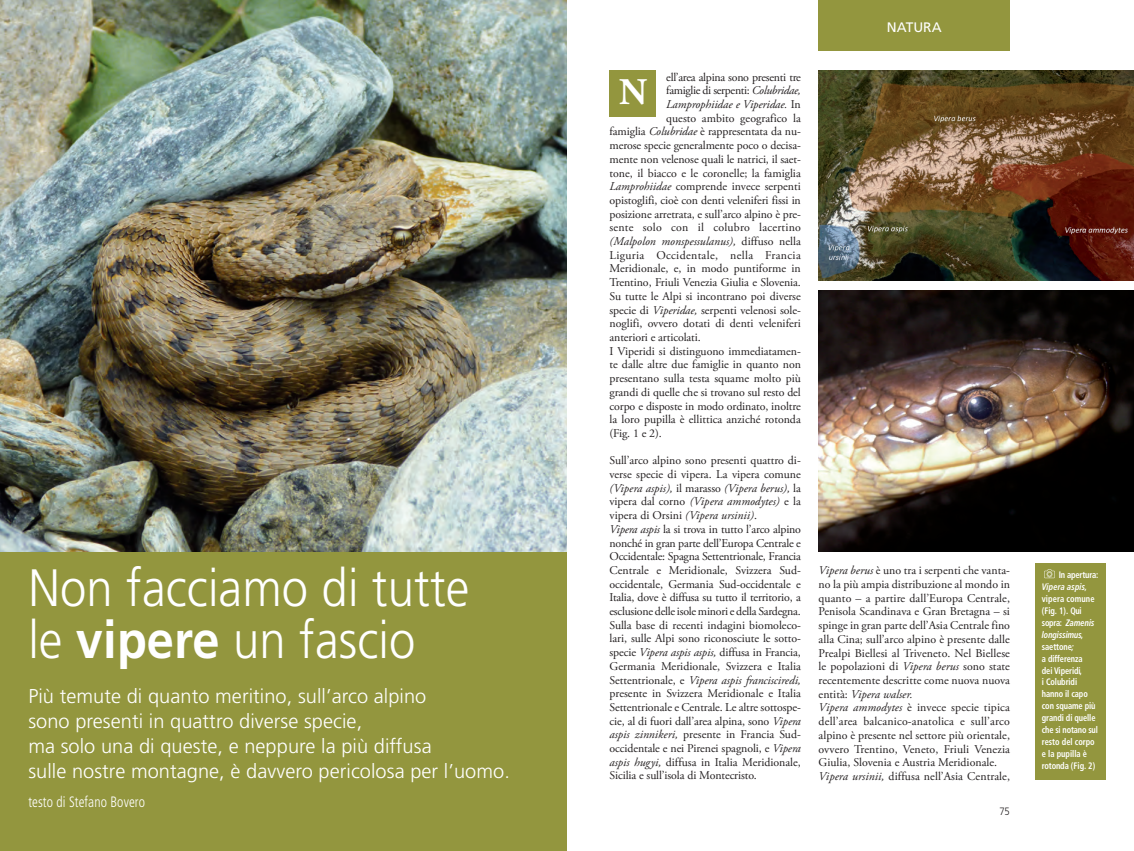
<style>
.page{position:relative;width:1134px;height:851px;background:#fff}
.page>*{position:absolute;margin:0;border:0;box-sizing:border-box;transform-origin:0 0}
.t1{font:300 52.5px "Frutiger LT Std";letter-spacing:.005em;color:#fff;scale:.9 1}
.editoriale_testo{font:700 37.5px "Adobe Garamond Pro";color:#fff}
.t2{font:300 20px/25px "Frutiger LT Std";letter-spacing:.005em;color:#fff}
.t3{font:300 condensed 15px "Frutiger LT Std";letter-spacing:.01em;color:#fff;scale:.9 1}
.testatina{font:13.75px "Frutiger LT Std";color:#fff}
.articolo_testo{font:11.88px/13.8px "Adobe Garamond Pro";letter-spacing:-.005em;color:#231f20;text-align:justify}
.articolo_testo-2{font:italic 11.88px "Adobe Garamond Pro";letter-spacing:-.005em;color:#231f20}
.articolo_testo-3{font:11.88px "Adobe Garamond Pro";letter-spacing:-.025em;color:#231f20}
.articolo_testo-4{font:11.88px "Adobe Garamond Pro";letter-spacing:.03em;color:#231f20}
.articolo_testo-5{font:11.88px "Adobe Garamond Pro";letter-spacing:.02em;color:#231f20}
.t4{font:300 10.62px "Frutiger";color:#231f20;scale:.9 1}
.t5{font:700 condensed 9.38px/11.9px "Frutiger LT Pro";letter-spacing:-.01em;color:#fff;scale:.9 1}
.s1{font-weight:700}
.s2{font-style:italic}
.s3{font-style:normal}
</style>
<div class="page">
<div style="left:609px;top:71px;width:47px;height:46px;background:#93963e"></div>
<div style="left:819px;top:0;width:191px;height:51px;background:#93963e"></div>
<img style="left:819px;top:291px;width:315px;height:260px">
<img style="left:819px;top:71px;width:315px;height:209px">
<div style="left:1035px;top:563px;width:71px;height:217px;background:#93963e"></div>
<svg style="left:1044px;top:569px;width:11px;height:10px"></svg>
<div style="left:0;top:517px;width:567px;height:333px;background:#93963e"></div>
<img style="left:0;top:0;width:567px;height:551px">
<p class="t1" style="left:28px;top:557px;width:492px">Non facciamo di tutte</p>
<p class="t1" style="left:28px;top:610px;width:431px">le <span class="s1">vipere</span> un fascio</p>
<p class="t2" style="left:28px;top:684px;width:400px">Più temute di quanto meritino, sull’arco alpino</p>
<p class="t2" style="left:28px;top:709px;width:483px">sono presenti in quattro diverse specie,<br>ma solo una di queste, e neppure la più diffusa<br>sulle nostre montagne, è davvero pericolosa per l’uomo.</p>
<p class="t3" style="left:28px;top:793px;width:131px">testo di Stefano Bovero</p>
<p class="articolo_testo-3" style="left:666px;top:70px;width:136px">ell’area alpina sono presenti tre</p>
<p class="articolo_testo-3" style="left:666px;top:83px;width:136px">famiglie di serpenti: <span class="s2">Colubridae,</span></p>
<p class="articolo_testo-2" style="left:666px;top:97px;width:136px">Lamprophiidae e Viperidae. <span class="s3">In</span></p>
<p class="articolo_testo" style="left:666px;top:111px;width:136px">questo ambito geografico la</p>
<p class="articolo_testo" style="left:609px;top:125px;width:193px">famiglia <span class="s2">Colubridae</span> è rappresentata da nu-</p>
<p class="articolo_testo" style="left:609px;top:139px;width:193px">merose specie generalmente poco o decisa-</p>
<p class="articolo_testo" style="left:609px;top:153px;width:193px">mente non velenose quali le natrici, il saet-</p>
<p class="articolo_testo" style="left:609px;top:166px;width:193px">tone, il biacco e le coronelle; la famiglia</p>
<p class="articolo_testo" style="left:609px;top:180px;width:193px"><span class="s2">Lamprohiidae</span> comprende invece serpenti</p>
<p class="articolo_testo" style="left:609px;top:194px;width:193px">opistoglifi, cioè con denti veleniferi fissi in</p>
<p class="articolo_testo" style="left:609px;top:207px;width:193px">posizione arretrata, e sull’arco alpino è pre-</p>
<p class="articolo_testo-5" style="left:609px;top:220px;width:193px">sente solo con il colubro lacertino</p>
<p class="articolo_testo-2" style="left:609px;top:234px;width:193px">(Malpolon monspessulanus), <span class="s3">diffuso nella</span></p>
<p class="articolo_testo-4" style="left:609px;top:248px;width:193px">Liguria Occidentale, nella Francia</p>
<p class="articolo_testo" style="left:609px;top:262px;width:193px">Meridionale, e, in modo puntiforme in</p>
<p class="articolo_testo" style="left:609px;top:276px;width:193px">Trentino, Friuli Venezia Giulia e Slovenia.</p>
<p class="articolo_testo" style="left:609px;top:289px;width:193px">Su tutte le Alpi si incontrano poi diverse</p>
<p class="articolo_testo" style="left:609px;top:303px;width:193px">specie di <span class="s2">Viperidae,</span> serpenti velenosi sole-</p>
<p class="articolo_testo" style="left:609px;top:317px;width:193px">noglifi, ovvero dotati di denti veleniferi</p>
<p class="articolo_testo" style="left:609px;top:331px;width:93px">anteriori e articolati.</p>
<p class="articolo_testo" style="left:609px;top:344px;width:193px">I Viperidi si distinguono immediatamen&shy;te dalle altre due famiglie in quanto non presentano sulla testa squame molto più grandi di quelle che si trovano sul resto del corpo e disposte in modo ordinato, inoltre la loro pupilla è ellittica anziché rotonda (Fig. 1 e 2).</p>
<p class="articolo_testo" style="left:609px;top:454px;width:193px">Sull’arco alpino sono presenti quattro di&shy;verse specie di vipera. La vipera comune <span class="s2">(Vipera aspis),</span> il marasso <span class="s2">(Vipera berus),</span> la vipera dal corno <span class="s2">(Vipera ammodytes)</span> e la vipera di Orsini <span class="s2">(Vipera ursinii)</span>.</p>
<p class="articolo_testo" style="left:609px;top:522px;width:193px"><span class="s2">Vipera aspis</span> la si trova in tutto l’arco alpino nonché in gran parte dell’Europa Centrale e Occidentale: Spagna Settentrionale, Francia Centrale e Meridionale, Svizzera Sud&shy;occidentale, Germania Sud-occidentale e Italia, dove è diffusa su tutto il territorio, a esclusione delle isole minori e della Sardegna.<br>Sulla base di recenti indagini biomoleco&shy;lari, sulle Alpi sono riconosciute le sotto&shy;specie <span class="s2">Vipera aspis aspis,</span> diffusa in Francia, Germania Meridionale, Svizzera e Italia Settentrionale, e <span class="s2">Vipera aspis francisciredi, </span>presente in Svizzera Meridionale e Italia Settentrionale e Centrale. Le altre sottospe&shy;cie, al di fuori dall’area alpina, sono <span class="s2">Vipera aspis zinnikeri,</span> presente in Francia Sud&shy;occidentale e nei Pirenei spagnoli, e <span class="s2">Vipera aspis hugyi,</span> diffusa in Italia Meridionale, Sicilia e sull’isola di Montecristo.</p>
<p class="editoriale_testo" style="left:619px;top:71px;width:30px">N</p>
<p class="testatina" style="left:887px;top:19px;width:56px">NATURA</p>
<p class="articolo_testo" style="left:819px;top:564px;width:193px"><span class="s2">Vipera berus</span> è uno tra i serpenti che vanta&shy;no la più ampia distribuzione al mondo in quanto – a partire dall’Europa Centrale, Penisola Scandinava e Gran Bretagna – si spinge in gran parte dell’Asia Centrale fino alla Cina; sull’arco alpino è presente dalle Prealpi Biellesi al Triveneto. Nel Biellese le popolazioni di <span class="s2">Vipera berus</span> sono state recentemente descritte come nuova nuova entità: <span class="s2">Vipera walser.</span></p>
<p class="articolo_testo" style="left:819px;top:701px;width:193px"><span class="s2">Vipera ammodytes</span> è invece specie tipica dell’area balcanico-anatolica e sull’arco alpino è presente nel settore più orientale, ovvero Trentino, Veneto, Friuli Venezia Giulia, Slovenia e Austria Meridionale.</p>
<p class="articolo_testo" style="left:819px;top:769px;width:193px"><span class="s2">Vipera ursinii,</span> diffusa nell’Asia Centrale,</p>
<p class="t4" style="left:999px;top:805px;width:13px">75</p>
<p class="t5" style="left:1059px;top:569px;width:46px">In apertura:</p>
<p class="t5" style="left:1042px;top:581px;width:64px"><span class="s2">Vipera aspis, </span>vipera comune (Fig. 1). Qui sopra: <span class="s2">Zamenis longissimus, </span>saettone<span class="s2">;<br></span>a differenza<br>dei Viperidi,<br>i Colubridi hanno il capo con squame più grandi di quelle che si notano sul resto del corpo e la pupilla è rotonda (Fig. 2)</p>
</div>
